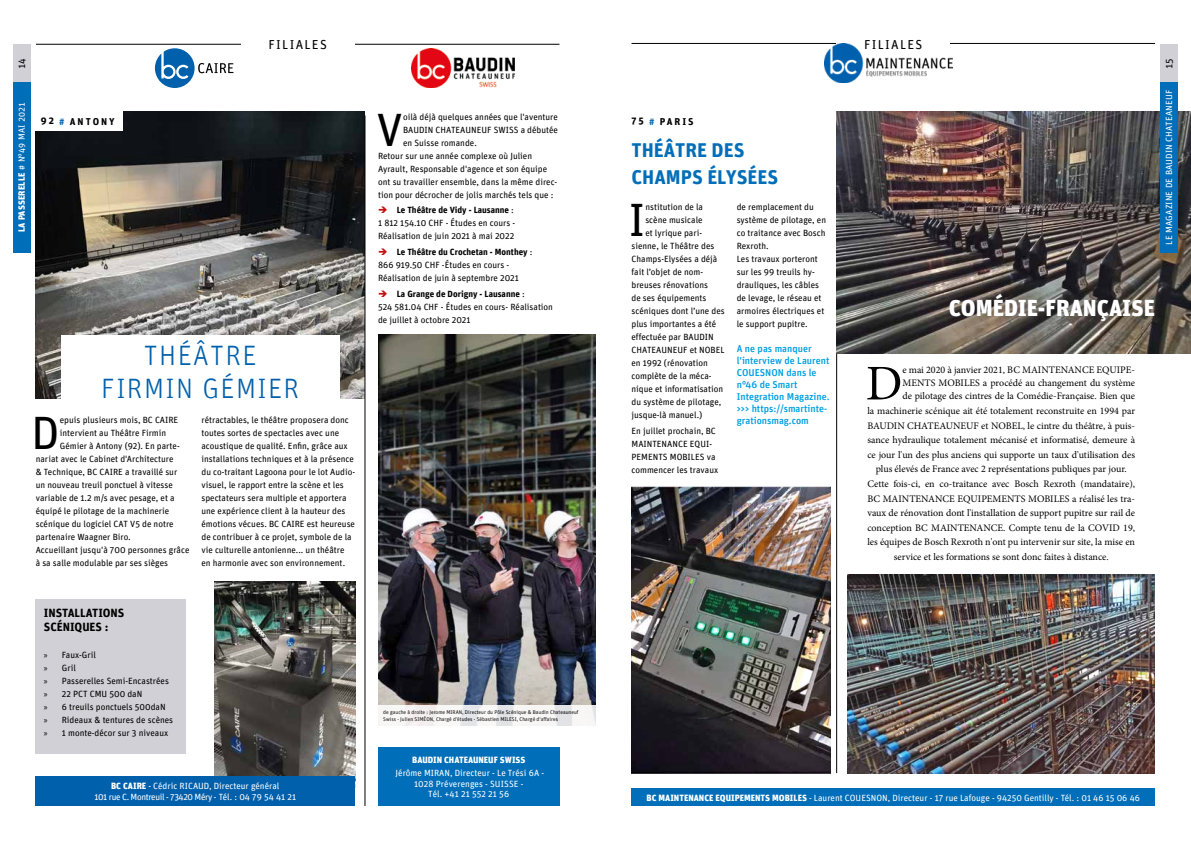
<style>
.page{position:relative;width:1191px;height:842px;background:#fff}
.page>*{position:absolute;margin:0;border:0;box-sizing:border-box;transform-origin:0 0}
.t1{font:50px "Minion Pro";color:#000}
.t2{font:46.7px "Unit";color:#000}
.t3{font:300 28px/33.6px "Unit";letter-spacing:.05em;color:#0060ac;text-align:center}
.t4{font:23px "Unit Black TF";color:#fff}
.t5{font:700 20px/27px "Unit";color:#006eb8}
.t6{font:13px "Unit Regular TF";letter-spacing:.1em;color:#000}
.t7{font:700 12px/14.4px "Unit";color:#000}
.t8{font:10px/14.6px "Minion Pro";color:#000;text-align:justify}
.t9{font:500 10px/12px "Unit";color:#009fe3}
.t10{font:700 10px "Unit";letter-spacing:.2em;color:#000}
.t11{font:10px "Unit Regular TF";color:#000}
.t12{font:9px/13px "Unit";color:#000}
.t13{font:9px/10.8px "Unit";color:#fff;text-align:center}
.t14{font:9px "Unit Regular TF";letter-spacing:.02em;color:#fff}
.t15{font:9px "Unit Black TF";letter-spacing:.02em;color:#fff}
.t16{font:9px "Unit Black TF";color:#fff}
.t17{font:5.4px/6.5px "Unit";color:#000}
.s1{font-family:"Unit Regular TF"}
.s2{color:#0060ac}
.s3{color:#c40f10}
.s4{font-weight:700}
.s5{font-family:"Myriad Pro"}
.s6{font-family:"Unit Black TF"}
</style>
<div class="page">
<div style="left:1160px;top:45px;width:17px;height:38px;background:#d0d0d6"></div>
<div style="left:13px;top:45px;width:17px;height:38px;background:#d0d0d6"></div>
<div style="left:13px;top:82px;width:17px;height:170px;background:#006eb8"></div>
<img style="left:378px;top:335px;width:217px;height:370px">
<hr style="left:631px;top:43px;width:524px;height:1px;background:#000">
<div style="left:836px;top:36px;width:114px;height:17px;background:#fff"></div>
<img style="left:824px;top:44px;width:128px;height:38px">
<hr style="left:36px;top:44px;width:523px;height:1px;background:#000">
<div style="left:241px;top:36px;width:113px;height:17px;background:#fff"></div>
<svg style="left:155px;top:48px;width:78px;height:40px"></svg>
<div style="left:164px;top:67px;width:9px;height:10px;background:#0060ac;border-radius:50%"></div>
<img style="left:411px;top:48px;width:103px;height:40px">
<div style="left:378px;top:747px;width:181px;height:59px;background:#006eb8"></div>
<svg style="left:378px;top:705px;width:217px;height:21px;fill:#f7f6f5"></svg>
<img style="left:36px;top:112px;width:329px;height:286px">
<img style="left:215px;top:581px;width:140px;height:195px">
<hr style="left:365px;top:116px;width:1px;height:690px;background:#000">
<div style="left:35px;top:111px;width:88px;height:20px;background:#fff"></div>
<div style="left:61px;top:335px;width:279px;height:73px;background:#fff"></div>
<div style="left:35px;top:600px;width:150px;height:154px;background:#d0d0d6"></div>
<div style="left:35px;top:776px;width:320px;height:30px;background:#0060ac"></div>
<img style="left:836px;top:111px;width:355px;height:243px">
<div style="left:631px;top:789px;width:524px;height:17px;background:#006eb8"></div>
<img style="left:631px;top:487px;width:199px;height:286px">
<hr style="left:836px;top:354px;width:1px;height:419px;background:#000">
<div style="left:934px;top:280px;width:235px;height:56px;background:#000;opacity:.3"></div>
<img style="left:847px;top:574px;width:308px;height:199px">
<div style="left:1160px;top:82px;width:17px;height:170px;background:#006eb8"></div>
<h3 class="t6" style="left:268px;top:37px;width:60px">FILIALES</h3>
<h3 class="t6" style="left:864px;top:36px;width:60px">FILIALES</h3>
<p class="t11" style="left:16px;top:69px;width:12px;rotate:-90deg">14</p>
<p class="t11" style="left:1163px;top:69px;width:12px;rotate:-90deg">15</p>
<p class="t15" style="left:16px;top:232px;width:132px;rotate:-90deg">LA PASSERELLE <span class="s1"># N°49 MAI 2021</span></p>
<p class="t14" style="left:1163px;top:245px;width:156px;rotate:-90deg">LE MAGAZINE DE BAUDIN CHATEANEUF</p>
<h2 class="t2" style="left:376px;top:102px;width:28px">V</h2>
<p class="t12" style="left:403px;top:110px;width:156px">oilà déjà quelques années que l'aventure</p>
<p class="t10" style="left:41px;top:115px;width:75px">92 <span class="s2">#</span> ANTONY</p>
<p class="t10" style="left:631px;top:115px;width:64px">75 <span class="s2">#</span> PARIS</p>
<p class="t12" style="left:403px;top:123px;width:156px">BAUDIN CHATEAUNEUF SWISS a débutée</p>
<p class="t12" style="left:403px;top:136px;width:75px">en Suisse romande.</p>
<p class="t12" style="left:378px;top:149px;width:155px">Retour sur une année complexe où Julien</p>
<p class="t12" style="left:378px;top:162px;width:171px">Ayrault, Responsable d'agence et son équipe</p>
<p class="t12" style="left:378px;top:175px;width:181px">ont su travailler ensemble, dans la même direc-</p>
<p class="t12" style="left:378px;top:188px;width:177px">tion pour décrocher de jolis marchés tels que :</p>
<p class="t12" style="left:378px;top:204px;width:139px"><span class="s3">➔</span> <span class="s4">Le Théâtre de Vidy - Lausanne</span> :<br>1 812 154.10 CHF - Études en cours -<br>Réalisation de juin 2021 à mai 2022</p>
<p class="t12" style="left:378px;top:246px;width:156px"><span class="s3">➔</span> <span class="s4">Le Théâtre du Crochetan - Monthey</span> :<br>866 919.50 CHF -Études en cours -<br>Réalisation de juin à septembre 2021</p>
<p class="t12" style="left:378px;top:287px;width:176px"><span class="s3">➔</span> <span class="s4">La Grange de Dorigny - Lausanne</span> :<br>524 581.04 CHF - Études en cours- Réalisation de juillet à octobre 2021</p>
<h3 class="t5" style="left:631px;top:136px;width:148px">THÉÂTRE DES<br>CHAMPS ÉLYSÉES</h3>
<p class="t12" style="left:736px;top:200px;width:91px">de remplacement du système de pilotage, en co traitance avec Bosch<br>Rexroth.<br>Les travaux porteront sur les 99 treuils hy&shy;drauliques, les câbles de levage, le réseau et armoires électriques et le support pupitre.</p>
<p class="t9" style="left:736px;top:342px;width:94px">A ne pas manquer l'interview de Laurent<br>COUESNON dans le n°46 de Smart<br>Integration Magazine. &gt;&gt;&gt; https://smartinte&shy;grationsmag.com</p>
<h2 class="t2" style="left:628px;top:192px;width:18px">I</h2>
<p class="t12" style="left:645px;top:200px;width:59px">nstitution de la</p>
<p class="t12" style="left:645px;top:213px;width:59px">scène musicale</p>
<p class="t12" style="left:645px;top:226px;width:58px">et lyrique pari-</p>
<p class="t12" style="left:631px;top:239px;width:84px">sienne, le Théâtre des</p>
<p class="t12" style="left:631px;top:252px;width:87px">Champs-Elysées a déjà</p>
<p class="t12" style="left:631px;top:265px;width:73px">fait l’objet de nom-</p>
<p class="t12" style="left:631px;top:278px;width:78px">breuses rénovations</p>
<p class="t12" style="left:631px;top:291px;width:76px">de ses équipements</p>
<p class="t12" style="left:631px;top:304px;width:95px">scéniques dont l’une des</p>
<p class="t12" style="left:631px;top:317px;width:86px">plus importantes a été</p>
<p class="t12" style="left:631px;top:330px;width:84px">effectuée par BAUDIN</p>
<p class="t12" style="left:631px;top:343px;width:95px">CHATEAUNEUF et NOBEL</p>
<p class="t12" style="left:631px;top:356px;width:78px">en 1992 (rénovation</p>
<p class="t12" style="left:631px;top:369px;width:82px">complète de la méca-</p>
<p class="t12" style="left:631px;top:382px;width:93px">nique et informatisation</p>
<p class="t12" style="left:631px;top:395px;width:91px">du système de pilotage,</p>
<p class="t12" style="left:631px;top:408px;width:72px">jusque-là manuel.)</p>
<p class="t12" style="left:631px;top:424px;width:88px">En juillet prochain, BC<br>MAINTENANCE EQUI-<br>PEMENTS MOBILES va commencer les travaux</p>
<h3 class="t4" style="left:949px;top:294px;width:208px">COMÉDIE-FRANÇAISE</h3>
<h3 class="t3" style="left:101px;top:338px;width:199px">THÉÂTRE<br>FIRMIN GÉMIER</h3>
<h1 class="t1" style="left:865px;top:350px;width:38px">D</h1>
<p class="t8" style="left:902px;top:364px;width:234px;line-height:13px">e mai 2020 à janvier 2021, BC MAINTENANCE EQUIPE-MENTS MOBILES a procédé au changement du système de pilotage des cintres de la Comédie-Française. Bien que</p>
<p class="t8" style="left:867px;top:404px;width:269px;text-align:center">la machinerie scénique ait été totalement reconstruite en 1994 par BAUDIN CHATEAUNEUF et NOBEL, le cintre du théâtre, à puis&shy;sance hydraulique totalement mécanisé et informatisé, demeure à ce jour l'un des plus anciens qui supporte un taux d'utilisation des plus élevés de France avec 2 représentations publiques par jour.<br>Cette fois-ci, en co-traitance avec Bosch Rexroth (mandataire), BC MAINTENANCE EQUIPEMENTS MOBILES a réalisé les tra&shy;vaux de rénovation dont l'installation de support pupitre sur rail de conception BC MAINTENANCE. Compte tenu de la COVID 19, les équipes de Bosch Rexroth n'ont pu intervenir sur site, la mise en service et les formations se sont donc faites à distance.</p>
<p class="t12" style="left:201px;top:413px;width:155px">rétractables, le théâtre proposera donc toutes sortes de spectacles avec une acoustique de qualité. Enfin, grâce aux installations techniques et à la présence du co-traitant Lagoona pour le lot Audio&shy;visuel, le rapport entre la scène et les spectateurs sera multiple et apportera une expérience client à la hauteur des émotions vécues. BC CAIRE est heureuse de contribuer à ce projet, symbole de la vie culturelle antonienne... un théâtre en harmonie avec son environnement.</p>
<h2 class="t2" style="left:32px;top:405px;width:30px">D</h2>
<p class="t12" style="left:60px;top:413px;width:120px">epuis plusieurs mois, BC CAIRE</p>
<p class="t12" style="left:60px;top:426px;width:108px">intervient au Théâtre Firmin</p>
<p class="t12" style="left:60px;top:439px;width:121px">Gémier à Antony (92). En parte-</p>
<p class="t12" style="left:36px;top:452px;width:139px">nariat avec le Cabinet d'Architecture</p>
<p class="t12" style="left:36px;top:465px;width:143px">&amp; Technique, BC CAIRE a travaillé sur</p>
<p class="t12" style="left:36px;top:478px;width:139px">un nouveau treuil ponctuel à vitesse</p>
<p class="t12" style="left:36px;top:491px;width:140px">variable de 1.2 m/s avec pesage, et a</p>
<p class="t12" style="left:36px;top:504px;width:135px">équipé le pilotage de la machinerie</p>
<p class="t12" style="left:36px;top:517px;width:139px">scénique du logiciel CAT V5 de notre</p>
<p class="t12" style="left:36px;top:530px;width:96px">partenaire Waagner Biro.</p>
<p class="t12" style="left:36px;top:543px;width:155px">Accueillant jusqu'à 700 personnes grâce</p>
<p class="t12" style="left:36px;top:556px;width:134px">à sa salle modulable par ses sièges</p>
<h3 class="t7" style="left:44px;top:605px;width:82px">INSTALLATIONS<br>SCÉNIQUES :</h3>
<p class="t12" style="left:44px;top:649px;width:131px"><span class="s5">»</span> Faux-Gril<br><span class="s5">»</span> Gril<br><span class="s5">»</span> Passerelles Semi-Encastrées <span class="s5">»</span> 22 PCT CMU 500 daN<br><span class="s5">»</span> 6 treuils ponctuels 500daN<br><span class="s5">»</span> Rideaux &amp; tentures de scènes <span class="s5">»</span> 1 monte-décor sur 3 niveaux</p>
<p class="t13" style="left:94px;top:780px;width:203px"><span class="s6">BC CAIRE</span> - Cédric RICAUD, Directeur général<br>101 rue C. Montreuil - 73420 Méry - Tél. : 04 79 54 41 21</p>
<p class="t17" style="left:383px;top:709px;width:197px">de gauche à droite : Jerome MIRAN, Directeur du Pôle Scénique &amp; Baudin Chateauneuf<br>Swiss - Julien SIMÉON, Chargé d'études - Sébastien MILESI, Chargé d'affaires</p>
<p class="t16" style="left:412px;top:754px;width:114px">BAUDIN CHATEAUNEUF SWISS</p>
<p class="t13" style="left:395px;top:767px;width:150px">Jérôme MIRAN, Directeur - Le Trési 6A -<br>1028 Préverenges - SUISSE -<br>Tél. +41 21 552 21 56</p>
<p class="t13" style="left:646px;top:792px;width:495px"><span class="s6">BC MAINTENANCE EQUIPEMENTS MOBILES</span> - Laurent COUESNON, Directeur - 17 rue Lafouge - 94250 Gentilly - Tél. : 01 46 15 06 46</p>
</div>
